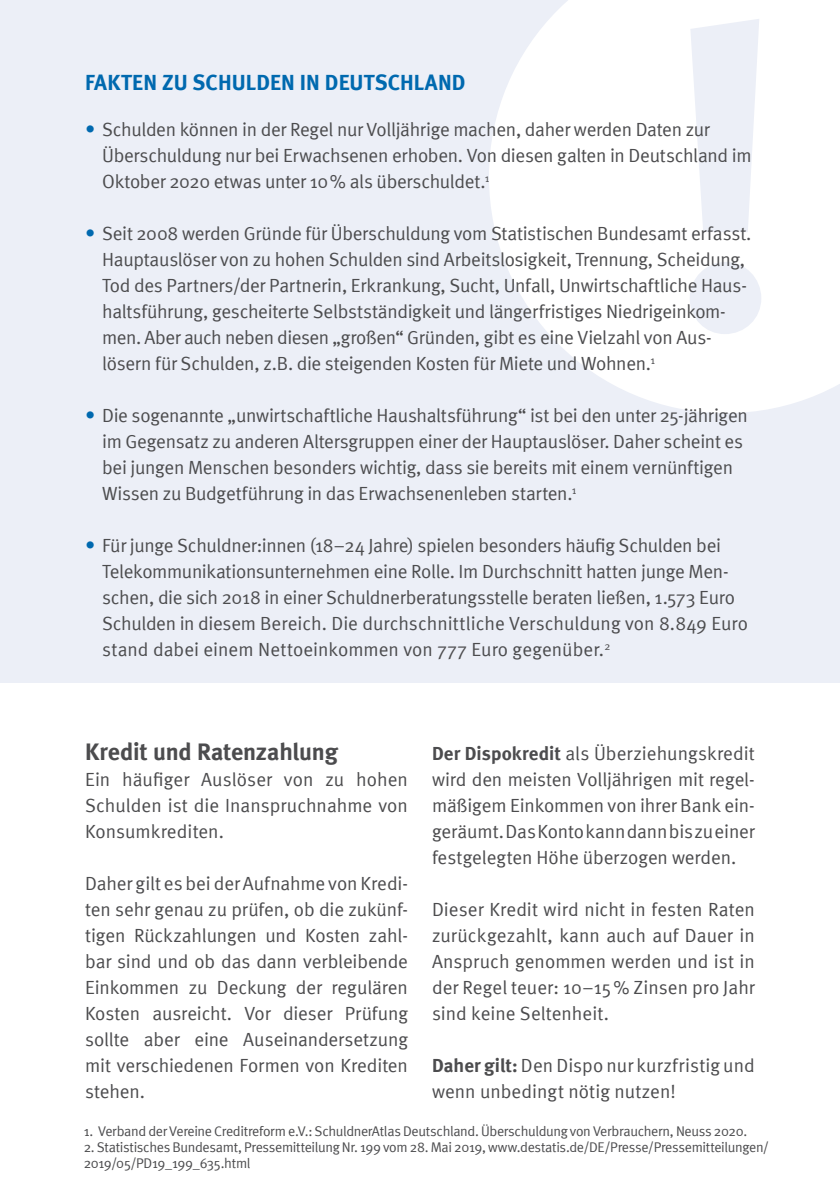
<style>
.page{position:relative;width:840px;height:1191px;background:#fff}
.page>*{position:absolute;margin:0;border:0;box-sizing:border-box;transform-origin:0 0}
.t1{font:700 24px "Meta";letter-spacing:-.01em;color:#4c4c4e}
.t2{font:700 22px "Meta";letter-spacing:.005em;color:#0069af}
.t3{font:19px/26px "Meta Normal";letter-spacing:-.015em;color:#4c4c4e}
.t4{font:19px/26px "Meta Normal";letter-spacing:.005em;color:#4c4c4e}
.t5{font:14px/16px "Meta Normal";letter-spacing:-.02em;color:#4c4c4e}
.s1{font-size:20px;color:#0069af}
.s2{font-family:"Meta";font-weight:700}
</style>
<div class="page">
<div style="left:0;top:0;width:839px;height:682px;background:#eceff7"></div>
<svg style="left:489px;top:0;width:350px;height:413px;fill:#fff"></svg>
<p class="t2" style="left:39px;top:69px;width:427px"><sup>12</sup> FAKTEN ZU SCHULDEN IN DEUTSCHLAND</p>
<p class="t3" style="left:102px;top:116px;width:650px;text-indent:-17px"><span class="s1">•</span> Schulden können in der Regel nur Volljährige machen, daher werden Daten zur<br>Überschuldung nur bei Erwachsenen erhoben. Von diesen galten in Deutschland im<br>Oktober 2020 etwas unter 10% als überschuldet.<sup>1</sup></p>
<p class="t3" style="left:102px;top:220px;width:650px;text-indent:-17px"><span class="s1">•</span> Seit 2008 werden Gründe für Überschuldung vom Statistischen Bundesamt erfasst.<br>Hauptauslöser von zu hohen Schulden sind Arbeitslosigkeit, Trennung, Scheidung, Tod des Partners/der Partnerin, Erkrankung, Sucht, Unfall, Unwirtschaftliche Haus&shy;haltsführung, gescheiterte Selbstständigkeit und längerfristiges Niedrigeinkom&shy;men. Aber auch neben diesen „großen“ Gründen, gibt es eine Vielzahl von Aus&shy;lösern für Schulden, z.B. die steigenden Kosten für Miete und Wohnen.<sup>1</sup></p>
<p class="t3" style="left:102px;top:402px;width:646px;text-indent:-17px"><span class="s1">•</span> Die sogenannte „unwirtschaftliche Haushaltsführung“ ist bei den unter 25-jährigen im Gegensatz zu anderen Altersgruppen einer der Hauptauslöser. Daher scheint es bei jungen Menschen besonders wichtig, dass sie bereits mit einem vernünftigen Wissen zu Budgetführung in das Erwachsenenleben starten.<sup>1</sup></p>
<p class="t3" style="left:102px;top:532px;width:647px;text-indent:-17px"><span class="s1">•</span> Für junge Schuldner:innen (18–24 Jahre) spielen besonders häufig Schulden bei Telekommunikationsunternehmen eine Rolle. Im Durchschnitt hatten junge Men&shy;schen, die sich 2018 in einer Schuldnerberatungsstelle beraten ließen, 1.573 Euro Schulden in diesem Bereich. Die durchschnittliche Verschuldung von 8.849 Euro stand dabei einem Nettoeinkommen von 777 Euro gegenüber.<sup>2</sup></p>
<p class="t1" style="left:85px;top:737px;width:254px">Kredit und Ratenzahlung</p>
<p class="t3" style="left:85px;top:766px;width:324px;text-align:justify">Ein häufiger Auslöser von zu hohen Schulden ist die Inanspruchnahme von Konsumkrediten.</p>
<p class="t3" style="left:85px;top:870px;width:324px;text-align:justify">Daher gilt es bei der Aufnahme von Kredi&shy;ten sehr genau zu prüfen, ob die zukünf&shy;tigen Rückzahlungen und Kosten zahl&shy;bar sind und ob das dann verbleibende Einkommen zu Deckung der regulären Kosten ausreicht. Vor dieser Prüfung sollte aber eine Auseinandersetzung mit verschiedenen Formen von Krediten stehen.</p>
<p class="t3" style="left:432px;top:740px;width:324px;text-align:justify"><span class="s2">Der Dispokredit</span> als Überziehungskredit wird den meisten Volljährigen mit regel&shy;mäßigem Einkommen von ihrer Bank ein&shy;geräumt. Das Konto kann dann bis zu einer festgelegten Höhe überzogen werden.</p>
<p class="t3" style="left:432px;top:896px;width:324px;text-align:justify">Dieser Kredit wird nicht in festen Raten zurückgezahlt, kann auch auf Dauer in Anspruch genommen werden und ist in der Regel teuer: 10–15% Zinsen pro Jahr sind keine Seltenheit.</p>
<p class="t4" style="left:432px;top:1052px;width:324px"><span class="s2">Daher gilt:</span> Den Dispo nur kurzfristig und wenn unbedingt nötig nutzen!</p>
<p class="t5" style="left:84px;top:1123px;width:664px">1. Verband der Vereine Creditreform e.V.: SchuldnerAtlas Deutschland. Überschuldung von Verbrauchern, Neuss 2020.</p>
<p class="t5" style="left:84px;top:1139px;width:686px">2. Statistisches Bundesamt, Pressemitteilung Nr. 199 vom 28. Mai 2019, www.destatis.de/DE/Presse/Pressemitteilungen/<br>2019/05/PD19_199_635.html</p>
</div>
